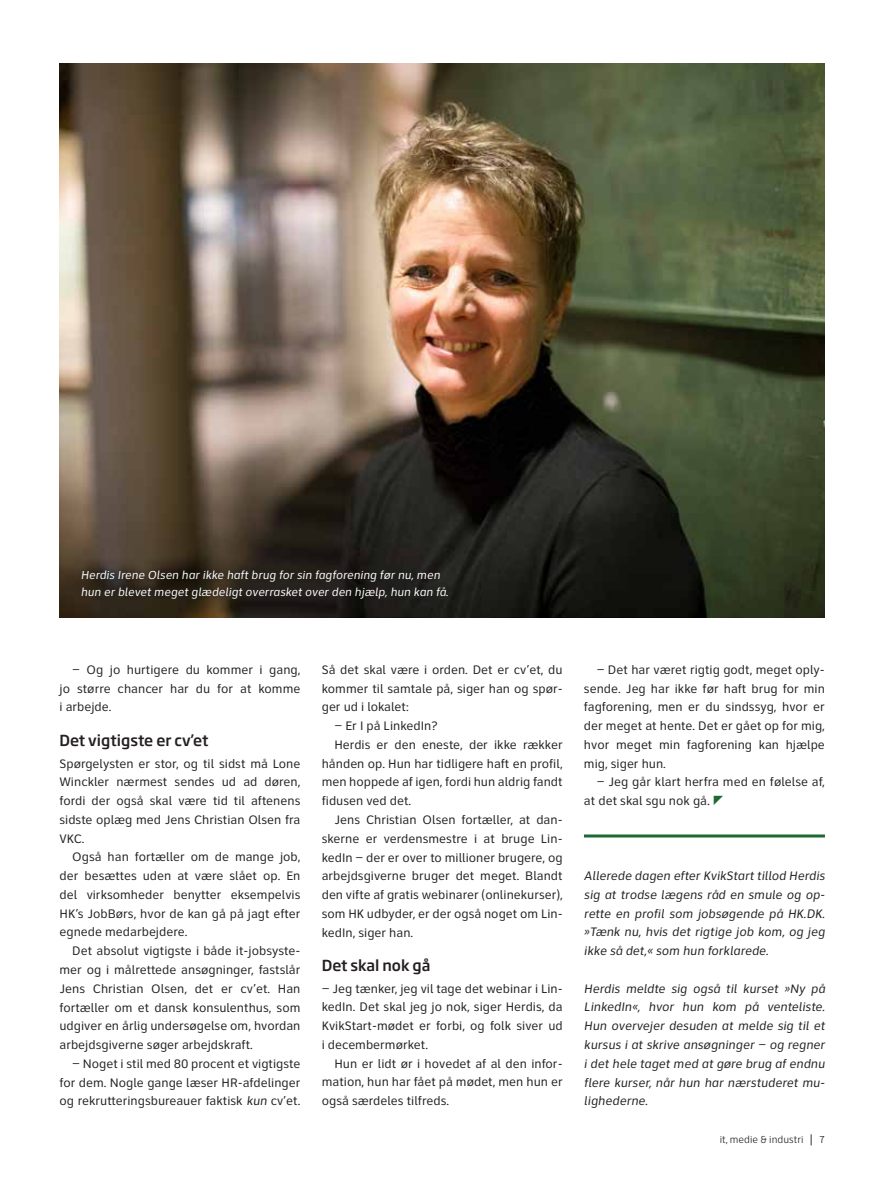
<style>
.page{position:relative;width:893px;height:1191px;background:#fff}
.page>*{position:absolute;margin:0;border:0;box-sizing:border-box;transform-origin:0 0}
.t1{font:500 15px "Soho Gothic Std";color:#231f20}
.t2{font:12.75px/18.8px "Clearview ADA";color:#231f20;text-align:justify}
.t3{font:italic 12.75px/18.8px "Clearview ADA";color:#231f20;text-align:justify}
.t4{font:italic 12px/16.5px "Clearview ADA";color:#fff}
.t5{font:300 10.5px "Clearview ADA";color:#231f20}
.s1{font-style:italic}
.s2{font-size:11.85px}
</style>
<div class="page">
<hr style="left:584px;top:834px;width:241px;height:3px;background:#1d6933">
<img style="left:60px;top:64px;width:765px;height:553px">
<div style="left:77px;top:566px;width:375px;height:36px;background:#231f20;opacity:.75"></div>
<p class="t4" style="left:81px;top:566px;width:369px">Herdis Irene Olsen har ikke haft brug for sin fagforening før nu, men hun er blevet meget glædeligt overrasket over den hjælp, hun kan få.</p>
<p class="t2" style="left:60px;top:660px;width:242px;text-indent:13px">– Og jo hurtigere du kommer i gang, jo større chancer har du for at komme i arbejde.</p>
<p class="t1" style="left:60px;top:730px;width:150px">Det vigtigste er cv’et</p>
<p class="t2" style="left:60px;top:753px;width:242px">Spørgelysten er stor, og til sidst må Lone Winckler nærmest sendes ud ad døren, fordi der også skal være tid til aftenens sidste oplæg med Jens Christian Olsen fra VKC.</p>
<p class="t2" style="left:60px;top:847px;width:242px;text-indent:13px">Også han fortæller om de mange job, der besættes uden at være slået op. En del virksomheder benytter eksempelvis HK’s JobBørs, hvor de kan gå på jagt efter egnede medarbejdere.</p>
<p class="t2" style="left:60px;top:941px;width:242px;text-indent:13px">Det absolut vigtigste i både it-jobsyste&shy;mer og i målrettede ansøgninger, fastslår Jens Christian Olsen, det er cv’et. Han fortæller om et dansk konsulenthus, som udgiver en årlig undersøgelse om, hvordan arbejdsgiverne søger arbejdskraft.</p>
<p class="t2" style="left:60px;top:1054px;width:242px;text-indent:13px">– Noget i stil med 80 procent et vigtigste for dem. Nogle gange læser HR-afdelinger og rekrutteringsbureauer faktisk <span class="s1">kun</span> cv’et.</p>
<p class="t2" style="left:322px;top:660px;width:242px">Så det skal være i orden. Det er cv’et, du kommer til samtale på, siger han og spør&shy;ger ud i lokalet:</p>
<p class="t2" style="left:334px;top:716px;width:105px">– Er I på LinkedIn?</p>
<p class="t2" style="left:334px;top:735px;width:230px">Herdis er den eneste, der ikke rækker</p>
<p class="t2" style="left:322px;top:754px;width:242px">hånden op. Hun har tidligere haft en profil,</p>
<p class="t2" style="left:322px;top:772px;width:242px">men hoppede af igen, fordi hun aldrig fandt</p>
<p class="t2" style="left:322px;top:791px;width:91px">fidusen ved det.</p>
<p class="t2" style="left:334px;top:810px;width:230px">Jens Christian Olsen fortæller, at dan-</p>
<p class="t2" style="left:322px;top:829px;width:242px">skerne er verdensmestre i at bruge Lin-</p>
<p class="t2" style="left:322px;top:847px;width:242px">kedIn – der er over to millioner brugere, og</p>
<p class="t2" style="left:322px;top:866px;width:242px">arbejdsgiverne bruger det meget. Blandt</p>
<p class="t2" style="left:322px;top:885px;width:242px">den vifte af gratis webinarer (onlinekurser),</p>
<p class="t2" style="left:322px;top:904px;width:242px">som HK udbyder, er der også noget om Lin-</p>
<p class="t2" style="left:322px;top:922px;width:93px">kedIn, siger han.</p>
<p class="t1" style="left:322px;top:955px;width:110px">Det skal nok gå</p>
<p class="t2" style="left:322px;top:978px;width:242px">– Jeg tænker, jeg vil tage det webinar i Lin&shy;kedIn. Det skal jeg jo nok, siger Herdis, da KvikStart-mødet er forbi, og folk siver ud i decembermørket.</p>
<p class="t2" style="left:322px;top:1053px;width:242px;text-indent:13px">Hun er lidt ør i hovedet af al den infor&shy;mation, hun har fået på mødet, men hun er også særdeles tilfreds.</p>
<p class="t2" style="left:584px;top:660px;width:242px;text-indent:13px">– Det har været rigtig godt, meget oply&shy;sende. Jeg har ikke før haft brug for min fagforening, men er du sindssyg, hvor er der meget at hente. Det er gået op for mig, hvor meget min fagforening kan hjælpe mig, siger hun.</p>
<p class="t2" style="left:584px;top:772px;width:242px;text-indent:13px">– Jeg går klart herfra med en følelse af, at det skal sgu nok gå<span class="s1">.</span></p>
<p class="t3" style="left:584px;top:866px;width:242px">Allerede dagen efter KvikStart tillod Herdis sig at trodse lægens råd en smule og op&shy;rette en profil som jobsøgende på HK.DK. »Tænk nu, hvis det rigtige job kom, og jeg ikke så det,« som hun forklarede.</p>
<p class="t3" style="left:584px;top:978px;width:242px">Herdis meldte sig også til kurset »Ny på LinkedIn«, hvor hun kom på venteliste.<br>Hun overvejer desuden at melde sig til et kursus i at skrive ansøgninger – og regner i det hele taget med at gøre brug af endnu flere kurser, når hun har nærstuderet mu&shy;lighederne.</p>
<p class="t5" style="left:720px;top:1132px;width:107px">it, medie &amp; industri <span class="s2">|</span> 7</p>
</div>
